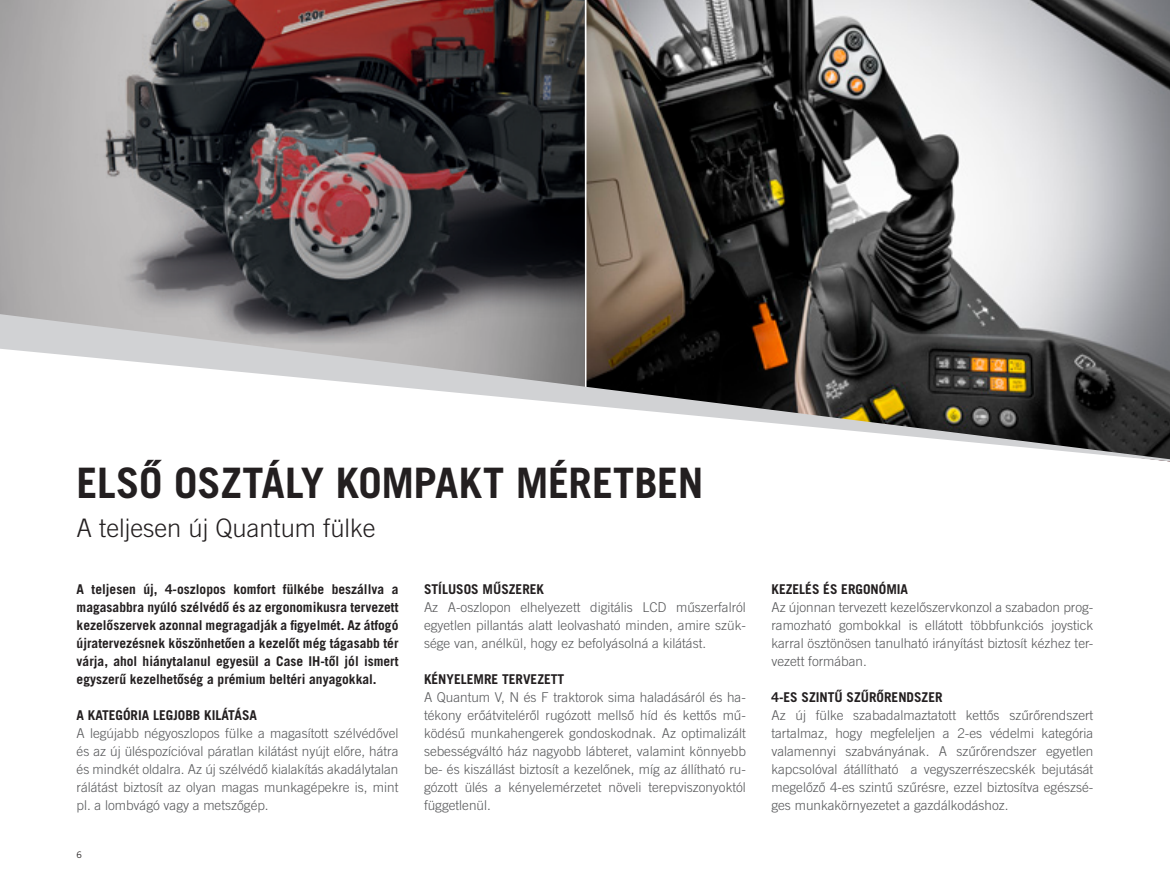
<style>
.page{position:relative;width:1170px;height:893px;background:#fff}
.page>*{position:absolute;margin:0;border:0;box-sizing:border-box;transform-origin:0 0}
.CHAPTER___Headline_W{font:700 42px "Trade Gothic LT Pro";letter-spacing:-.01em;color:#231f20}
.CHAPTER___Headline_W-2{font:300 25.5px "Trade Gothic LT Pro";color:#231f20}
.t1{font:300 13.5px/18px "Trade Gothic LT Pro";color:#57585a;text-align:justify}
.t2{font:700 13.5px/18px "Trade Gothic LT Pro";color:#231f20;text-align:justify}
.t3{font:9px "Trade Gothic LT Pro";color:#231f20}
</style>
<div class="page">
<img style="left:586px;top:0;width:583px;height:314px">
<img style="left:0;top:0;width:585px;height:314px">
<svg style="left:0;top:314px;width:1169px;height:147px"></svg>
<p class="CHAPTER___Headline_W" style="left:77px;top:457px;width:628px">ELSŐ OSZTÁLY KOMPAKT MÉRETBEN</p>
<p class="CHAPTER___Headline_W-2" style="left:77px;top:513px;width:300px">A teljesen új Quantum fülke</p>
<p class="t2" style="left:77px;top:580px;width:323px">A teljesen új, 4-oszlopos komfort fülkébe beszállva a magasabbra nyúló szélvédő és az ergonomikusra tervezett kezelőszervek azonnal megragadják a figyelmét. Az átfogó újratervezésnek köszönhetően a kezelőt még tágasabb tér várja, ahol hiánytalanul egyesül a Case IH-től jól ismert egyszerű kezelhetőség a prémium beltéri anyagokkal.</p>
<p class="t2" style="left:77px;top:706px;width:182px">A KATEGÓRIA LEGJOBB KILÁTÁSA</p>
<p class="t1" style="left:77px;top:724px;width:323px">A legújabb négyoszlopos fülke a magasított szélvédővel és az új üléspozícióval páratlan kilátást nyújt előre, hátra és mindkét oldalra. Az új szélvédő kialakítás akadálytalan rálátást biztosít az olyan magas munkagépekre is, mint pl. a lombvágó vagy a metszőgép.</p>
<p class="t3" style="left:77px;top:849px;width:7px">6</p>
<p class="t2" style="left:424px;top:580px;width:122px">STÍLUSOS MŰSZEREK</p>
<p class="t1" style="left:424px;top:598px;width:323px">Az A-oszlopon elhelyezett digitális LCD műszerfalról egyetlen pillantás alatt leolvasható minden, amire szük&shy;sége van, anélkül, hogy ez befolyásolná a kilátást.</p>
<p class="t2" style="left:424px;top:670px;width:142px">KÉNYELEMRE TERVEZETT</p>
<p class="t1" style="left:424px;top:688px;width:323px">A Quantum V, N és F traktorok sima haladásáról és ha&shy;tékony erőátviteléről rugózott mellső híd és kettős mű&shy;ködésű munkahengerek gondoskodnak. Az optimalizált sebességváltó ház nagyobb lábteret, valamint könnyebb be- és kiszállást biztosít a kezelőnek, míg az állítható ru&shy;gózott ülés a kényelemérzetet növeli terepviszonyoktól függetlenül.</p>
<p class="t2" style="left:771px;top:580px;width:138px">KEZELÉS ÉS ERGONÓMIA</p>
<p class="t1" style="left:771px;top:598px;width:323px">Az újonnan tervezett kezelőszervkonzol a szabadon prog&shy;ramozható gombokkal is ellátott többfunkciós joystick karral ösztönösen tanulható irányítást biztosít kézhez ter&shy;vezett formában.</p>
<p class="t2" style="left:771px;top:688px;width:173px">4-ES SZINTŰ SZŰRŐRENDSZER</p>
<p class="t1" style="left:771px;top:706px;width:323px">Az új fülke szabadalmaztatott kettős szűrőrendszert tartalmaz, hogy megfeleljen a 2-es védelmi kategória valamennyi szabványának. A szűrőrendszer egyetlen kapcsolóval átállítható a vegyszerrészecskék bejutását megelőző 4-es szintű szűrésre, ezzel biztosítva egészsé&shy;ges munkakörnyezetet a gazdálkodáshoz.</p>
</div>
